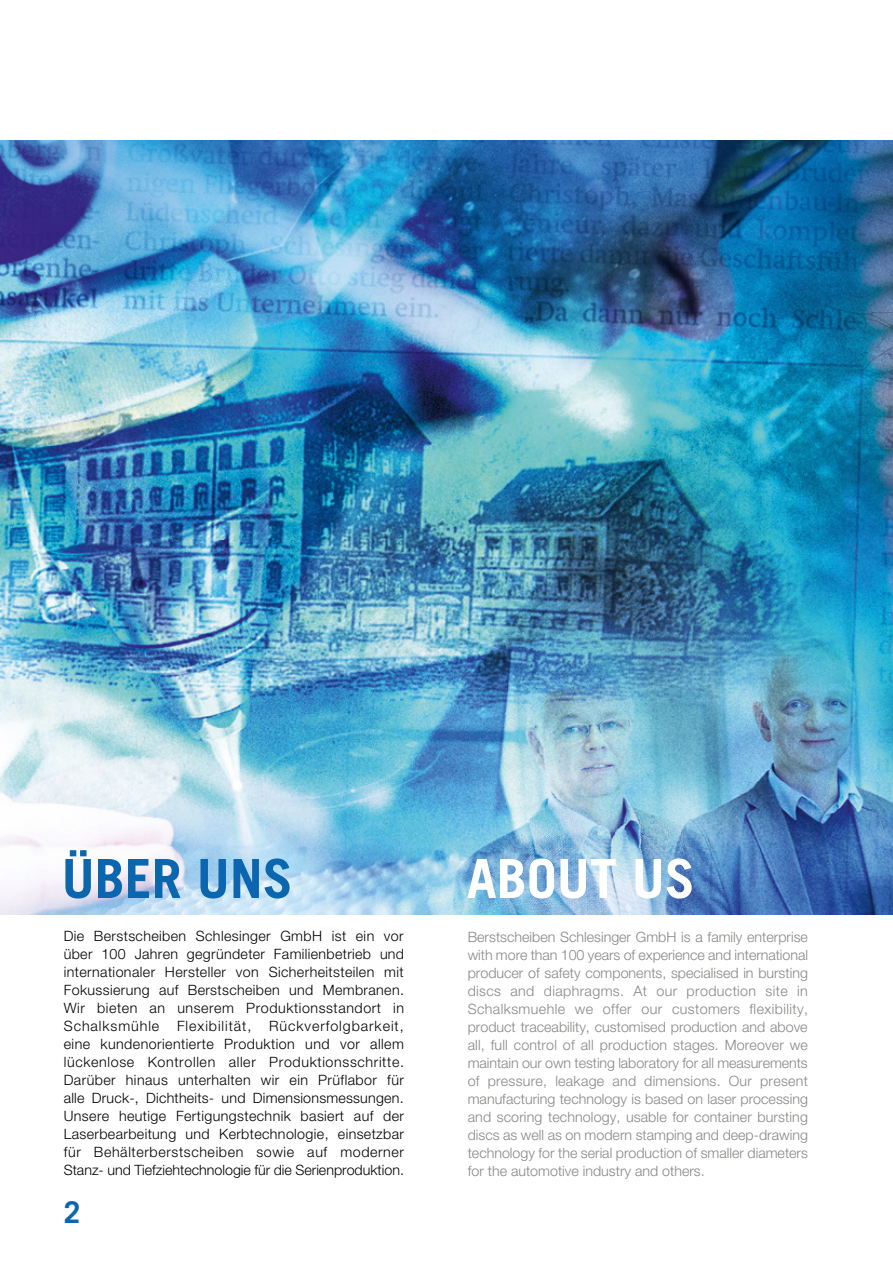
<style>
.page{position:relative;width:893px;height:1263px;background:#fff}
.page>*{position:absolute;margin:0;border:0;box-sizing:border-box;transform-origin:0 0}
.t1{font:700 54px "Trade Gothic LT Std";color:#0b66b0}
.t2{font:700 54px "Trade Gothic LT Std";color:#fff}
.t3{font:700 30px "Trade Gothic LT Std";color:#0b66b0}
.t4{font:300 14.25px/18px "Helvetica Neue LT Std";color:#878786;text-align:justify}
.t5{font:300 14.25px/18px "Helvetica Neue LT Std";color:#000;text-align:justify}
</style>
<div class="page">
<img style="left:0;top:140px;width:893px;height:774px">
<h1 class="t1" style="left:62px;top:845px;width:233px">ÜBER UNS</h1>
<h1 class="t2" style="left:467px;top:845px;width:230px">ABOUT US</h1>
<p class="t5" style="left:64px;top:927px;width:342px">Die Berstscheiben Schlesinger GmbH ist ein vor über 100 Jahren gegründeter Familienbetrieb und internationaler Hersteller von Sicherheitsteilen mit Fokussierung auf Berstscheiben und Membranen.<br>Wir bieten an unserem Produktionsstandort in Schalksmühle Flexibilität, Rückverfolgbarkeit, eine kundenorientierte Produktion und vor allem lückenlose Kontrollen aller Produktionsschritte.<br>Darüber hinaus unterhalten wir ein Prüflabor für alle Druck-, Dichtheits- und Dimensionsmessungen.<br>Unsere heutige Fertigungstechnik basiert auf der Laserbearbeitung und Kerbtechnologie, einsetzbar für Behälterberstscheiben sowie auf moderner Stanz- und Tiefziehtechnologie für die Serienproduktion.</p>
<p class="t4" style="left:468px;top:928px;width:342px">Berstscheiben Schlesinger GmbH is a family enterprise with more than 100 years of experience and international producer of safety components, specialised in bursting discs and diaphragms. At our production site in Schalksmuehle we offer our customers flexibility, product traceability, customised production and above all, full control of all production stages. Moreover we maintain our own testing laboratory for all measurements of pressure, leakage and dimensions. Our present manufacturing technology is based on laser processing and scoring technology, usable for container bursting discs as well as on modern stamping and deep-drawing technology for the serial production of smaller diameters for the automotive industry and others.</p>
<h2 class="t3" style="left:64px;top:1193px;width:18px">2</h2>
</div>
